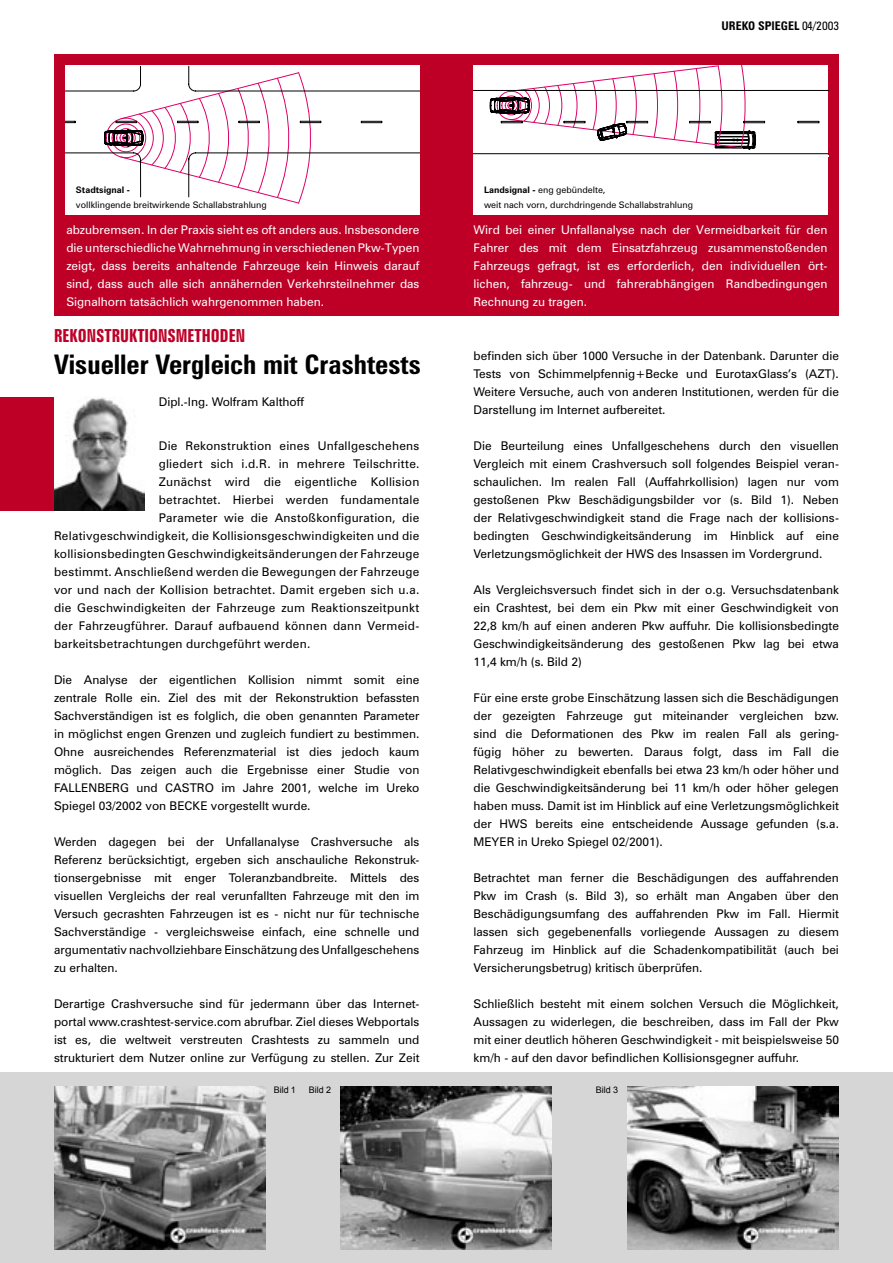
<style>
.page{position:relative;width:893px;height:1263px;background:#fff}
.page>*{position:absolute;margin:0;border:0;box-sizing:border-box;transform-origin:0 0}
.t1{font:700 condensed 27px "Zurich BT";color:#000}
.t2{font:700 extra-condensed 18px "Zurich BT";color:#be0027}
.t3{font:12px/18px "Zurich BT";letter-spacing:.015em;color:#000;text-align:justify}
.t4{font:12px/18px "Zurich BT";color:#fff;text-align:justify}
.t5{font:700 condensed 12px "Zurich BT";color:#000}
.t6{font:9px/15px "Zurich BT";color:#000}
.t7{font:9px "Arial";color:#000}
.t8{font:700 9px "Zurich BT";color:#000}
.s1{font-weight:400}
.s2{font-weight:700}
</style>
<div class="page">
<div style="left:54px;top:54px;width:785px;height:261px;background:#be0027"></div>
<hr style="left:892px;top:101px;width:1px;height:114px;background:#be0027">
<div style="left:0;top:397px;width:54px;height:114px;background:#be0027"></div>
<div style="left:0;top:1072px;width:893px;height:191px;background:#d6d6d6"></div>
<img style="left:54px;top:397px;width:91px;height:113px">
<hr style="left:892px;top:1176px;width:1px;height:87px;background:#be0027">
<img style="left:627px;top:1086px;width:212px;height:163px">
<img style="left:340px;top:1086px;width:212px;height:164px">
<img style="left:54px;top:1086px;width:211px;height:163px">
<div style="left:473px;top:65px;width:355px;height:149px;background:#fff"></div>
<div style="left:65px;top:65px;width:354px;height:149px;background:#fff"></div>
<svg style="left:65px;top:66px;width:354px;height:131px"></svg>
<svg style="left:473px;top:65px;width:355px;height:89px"></svg>
<p class="t8" style="left:76px;top:185px;width:56px">Stadtsignal -</p>
<p class="t6" style="left:76px;top:198px;width:192px">vollklingende breitwirkende Schallabstrahlung</p>
<p class="t5" style="left:722px;top:19px;width:119px">UREKO SPIEGEL <span class="s1">04/2003</span></p>
<p class="t6" style="left:484px;top:183px;width:211px"><span class="s2">Landsignal -</span> eng gebündelte,<br>weit nach vorn, durchdringende Schallabstrahlung</p>
<p class="t4" style="left:66px;top:221px;width:355px">abzubremsen. In der Praxis sieht es oft anders aus. Insbesondere die unterschiedliche Wahrnehmung in verschiedenen Pkw-Typen zeigt, dass bereits anhaltende Fahrzeuge kein Hinweis darauf sind, dass auch alle sich annähernden Verkehrsteilnehmer das Signalhorn tatsächlich wahrgenommen haben.</p>
<p class="t4" style="left:473px;top:221px;width:355px">Wird bei einer Unfallanalyse nach der Vermeidbarkeit für den Fahrer des mit dem Einsatzfahrzeug zusammenstoßenden Fahrzeugs gefragt, ist es erforderlich, den individuellen ört&shy;lichen, fahrzeug- und fahrerabhängigen Randbedingungen Rechnung zu tragen.</p>
<h2 class="t2" style="left:54px;top:326px;width:193px">REKONSTRUKTIONSMETHODEN</h2>
<h1 class="t1" style="left:54px;top:348px;width:368px">Visueller Vergleich mit Crashtests</h1>
<p class="t3" style="left:473px;top:347px;width:367px">befinden sich über 1000 Versuche in der Datenbank. Darunter die Tests von Schimmelpfennig+Becke und EurotaxGlass’s (AZT).<br>Weitere Versuche, auch von anderen Institutionen, werden für die Darstellung im Internet aufbereitet.</p>
<p class="t3" style="left:473px;top:437px;width:367px">Die Beurteilung eines Unfallgeschehens durch den visuellen Vergleich mit einem Crashversuch soll folgendes Beispiel veran&shy;schaulichen. Im realen Fall (Auffahrkollision) lagen nur vom gestoßenen Pkw Beschädigungsbilder vor (s. Bild 1). Neben der Relativgeschwindigkeit stand die Frage nach der kollisions&shy;bedingten Geschwindigkeitsänderung im Hinblick auf eine Verletzungsmöglichkeit der HWS des Insassen im Vordergrund.</p>
<p class="t3" style="left:473px;top:581px;width:367px">Als Vergleichsversuch findet sich in der o.g. Versuchsdatenbank ein Crashtest, bei dem ein Pkw mit einer Geschwindigkeit von 22,8 km/h auf einen anderen Pkw auffuhr. Die kollisionsbedingte Geschwindigkeitsänderung des gestoßenen Pkw lag bei etwa 11,4 km/h (s. Bild 2)</p>
<p class="t3" style="left:473px;top:689px;width:367px">Für eine erste grobe Einschätzung lassen sich die Beschädigungen der gezeigten Fahrzeuge gut miteinander vergleichen bzw. sind die Deformationen des Pkw im realen Fall als gering&shy;fügig höher zu bewerten. Daraus folgt, dass im Fall die Relativgeschwindigkeit ebenfalls bei etwa 23 km/h oder höher und die Geschwindigkeitsänderung bei 11 km/h oder höher gelegen haben muss. Damit ist im Hinblick auf eine Verletzungsmöglichkeit der HWS bereits eine entscheidende Aussage gefunden (s.a.<br>MEYER in Ureko Spiegel 02/2001).</p>
<p class="t3" style="left:473px;top:869px;width:367px">Betrachtet man ferner die Beschädigungen des auffahrenden Pkw im Crash (s. Bild 3), so erhält man Angaben über den Beschädigungsumfang des auffahrenden Pkw im Fall. Hiermit lassen sich gegebenenfalls vorliegende Aussagen zu diesem Fahrzeug im Hinblick auf die Schadenkompatibilität (auch bei Versicherungsbetrug) kritisch überprüfen.</p>
<p class="t3" style="left:473px;top:995px;width:367px">Schließlich besteht mit einem solchen Versuch die Möglichkeit, Aussagen zu widerlegen, die beschreiben, dass im Fall der Pkw mit einer deutlich höheren Geschwindigkeit - mit beispielsweise 50 km/h - auf den davor befindlichen Kollisionsgegner auffuhr.</p>
<p class="t3" style="left:159px;top:392px;width:147px">Dipl.-Ing. Wolfram Kalthoff</p>
<p class="t3" style="left:159px;top:437px;width:262px">Die Rekonstruktion eines Unfallgeschehens</p>
<p class="t3" style="left:159px;top:455px;width:262px">gliedert sich i.d.R. in mehrere Teilschritte.</p>
<p class="t3" style="left:159px;top:473px;width:262px">Zunächst wird die eigentliche Kollision</p>
<p class="t3" style="left:159px;top:491px;width:262px">betrachtet. Hierbei werden fundamentale</p>
<p class="t3" style="left:159px;top:509px;width:262px">Parameter wie die Anstoßkonfiguration, die</p>
<p class="t3" style="left:54px;top:527px;width:367px">Relativgeschwindigkeit, die Kollisionsgeschwindigkeiten und die</p>
<p class="t3" style="left:54px;top:545px;width:367px">kollisionsbedingten Geschwindigkeitsänderungen der Fahrzeuge</p>
<p class="t3" style="left:54px;top:563px;width:367px">bestimmt. Anschließend werden die Bewegungen der Fahrzeuge</p>
<p class="t3" style="left:54px;top:581px;width:367px">vor und nach der Kollision betrachtet. Damit ergeben sich u.a.</p>
<p class="t3" style="left:54px;top:599px;width:367px">die Geschwindigkeiten der Fahrzeuge zum Reaktionszeitpunkt</p>
<p class="t3" style="left:54px;top:617px;width:367px">der Fahrzeugführer. Darauf aufbauend können dann Vermeid-</p>
<p class="t3" style="left:54px;top:635px;width:258px">barkeitsbetrachtungen durchgeführt werden.</p>
<p class="t3" style="left:54px;top:671px;width:367px">Die Analyse der eigentlichen Kollision nimmt somit eine zentrale Rolle ein. Ziel des mit der Rekonstruktion befassten Sachverständigen ist es folglich, die oben genannten Parameter in möglichst engen Grenzen und zugleich fundiert zu bestimmen.<br>Ohne ausreichendes Referenzmaterial ist dies jedoch kaum möglich. Das zeigen auch die Ergebnisse einer Studie von FALLENBERG und CASTRO im Jahre 2001, welche im Ureko Spiegel 03/2002 von BECKE vorgestellt wurde.</p>
<p class="t3" style="left:54px;top:833px;width:367px">Werden dagegen bei der Unfallanalyse Crashversuche als Referenz berücksichtigt, ergeben sich anschauliche Rekonstruk&shy;tionsergebnisse mit enger Toleranzbandbreite. Mittels des visuellen Vergleichs der real verunfallten Fahrzeuge mit den im Versuch gecrashten Fahrzeugen ist es - nicht nur für technische Sachverständige - vergleichsweise einfach, eine schnelle und argumentativ nachvollziehbare Einschätzung des Unfallgeschehens zu erhalten.</p>
<p class="t3" style="left:54px;top:995px;width:367px">Derartige Crashversuche sind für jedermann über das Internet&shy;portal www.crashtest-service.com abrufbar. Ziel dieses Webportals ist es, die weltweit verstreuten Crashtests zu sammeln und strukturiert dem Nutzer online zur Verfügung zu stellen. Zur Zeit</p>
<p class="t7" style="left:274px;top:1083px;width:24px">Bild 1</p>
<p class="t7" style="left:309px;top:1083px;width:24px">Bild 2</p>
<p class="t7" style="left:596px;top:1083px;width:24px">Bild 3</p>
</div>
